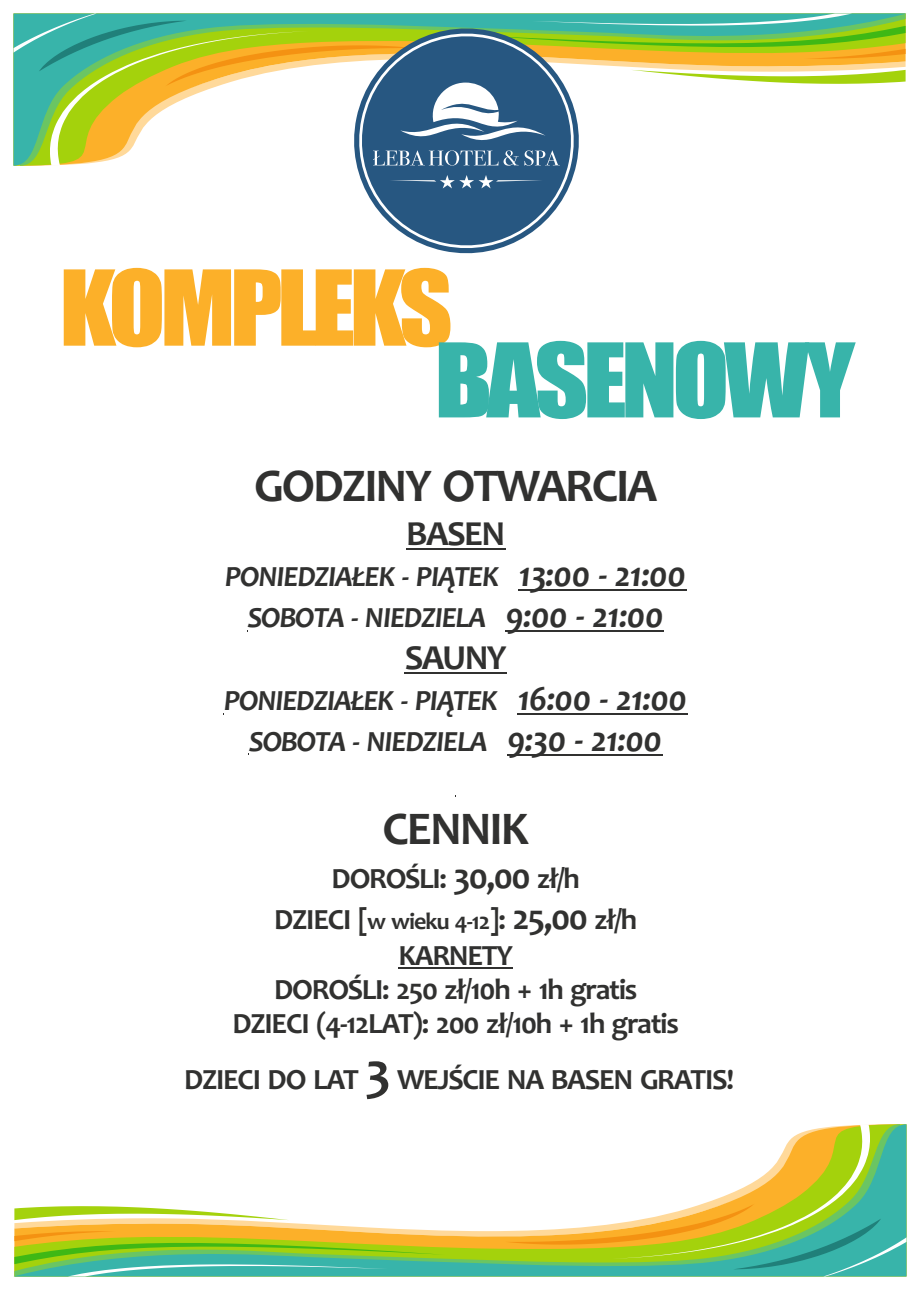
<style>
.page{position:relative;width:920px;height:1290px;background:#fff}
.page>*{position:absolute;margin:0;border:0;box-sizing:border-box;transform-origin:0 0}
.t1{font:96.45px "Impact";letter-spacing:-.055em;color:#fcb029;scale:1.09 1}
.t2{font:94.95px "Impact";letter-spacing:-.055em;color:#38b4aa;scale:1.1 1}
.t3{font:700 47.25px "Candara";letter-spacing:-.045em;color:#313130}
.t4{font:700 35.4px "Candara";letter-spacing:-.045em;color:#313130}
.t5{font:700 29.55px/34.3px "Candara";letter-spacing:-.045em;color:#313130;text-align:center}
.t6{font:italic 700 29.55px/41.1px "Candara";letter-spacing:-.04em;color:#313130;text-align:center}
.s1{font-size:35.4px}
.s2{font-size:23.85px}
.s3{font-size:52.95px}
</style>
<div class="page">
<svg style="left:14px;top:1220px;width:491px;height:56px"></svg>
<svg style="left:14px;top:1206px;width:274px;height:14px"></svg>
<svg style="left:14px;top:1231px;width:430px;height:45px;background:#87be59"></svg>
<svg style="left:505px;top:1124px;width:401px;height:152px"></svg>
<hr style="left:406px;top:548px;width:99px;height:2px;background:#313130">
<hr style="left:518px;top:589px;width:169px;height:2px;background:#313130">
<hr style="left:506px;top:631px;width:158px;height:1px;background:#313130">
<hr style="left:405px;top:672px;width:102px;height:1px;background:#313130">
<hr style="left:517px;top:713px;width:171px;height:1px;background:#313130">
<hr style="left:507px;top:754px;width:156px;height:2px;background:#313130">
<hr style="left:399px;top:967px;width:114px;height:2px;background:#313130">
<svg style="left:357px;top:166px;width:219px;height:88px"></svg>
<svg style="left:389px;top:175px;width:154px;height:13px;background:#426c90"></svg>
<svg style="left:14px;top:14px;width:892px;height:152px"></svg>
<h1 class="t1" style="left:59px;top:269px;width:363px">KOMPLEKS</h1>
<h2 class="t2" style="left:435px;top:342px;width:384px">BASENOWY</h2>
<h3 class="t3" style="left:254px;top:467px;width:405px">GODZINY OTWARCIA</h3>
<p class="t4" style="left:406px;top:519px;width:101px">BASEN</p>
<p class="t6" style="left:225px;top:559px;width:463px">PONIEDZIAŁEK - PIĄTEK <span class="s1">13:00 - 21:00<br></span>SOBOTA - NIEDZIELA <span class="s1">9:00 - 21:00</span></p>
<p class="t4" style="left:405px;top:643px;width:104px">SAUNY</p>
<p class="t6" style="left:224px;top:682px;width:465px">PONIEDZIAŁEK - PIĄTEK <span class="s1">16:00 - 21:00<br></span>SOBOTA - NIEDZIELA <span class="s1">9:30 - 21:00</span></p>
<h3 class="t3" style="left:383px;top:809px;width:148px">CENNIK</h3>
<p class="t5" style="left:274px;top:861px;width:365px;line-height:41.1px">DOROŚLI: <span class="s1">30,00</span> zł/h<br>DZIECI [<span class="s2">w wieku 4-12</span>]: <span class="s1">25,00</span> zł/h</p>
<p class="t5" style="left:233px;top:941px;width:448px">KARNETY<br>DOROŚLI: 250 zł/10h + 1h gratis<br>DZIECI (4-12LAT): 200 zł/10h + 1h gratis</p>
<p class="t5" style="left:184px;top:1065px;width:551px">DZIECI DO LAT <span class="s3">3</span> WEJŚCIE NA BASEN GRATIS!</p>
</div>
